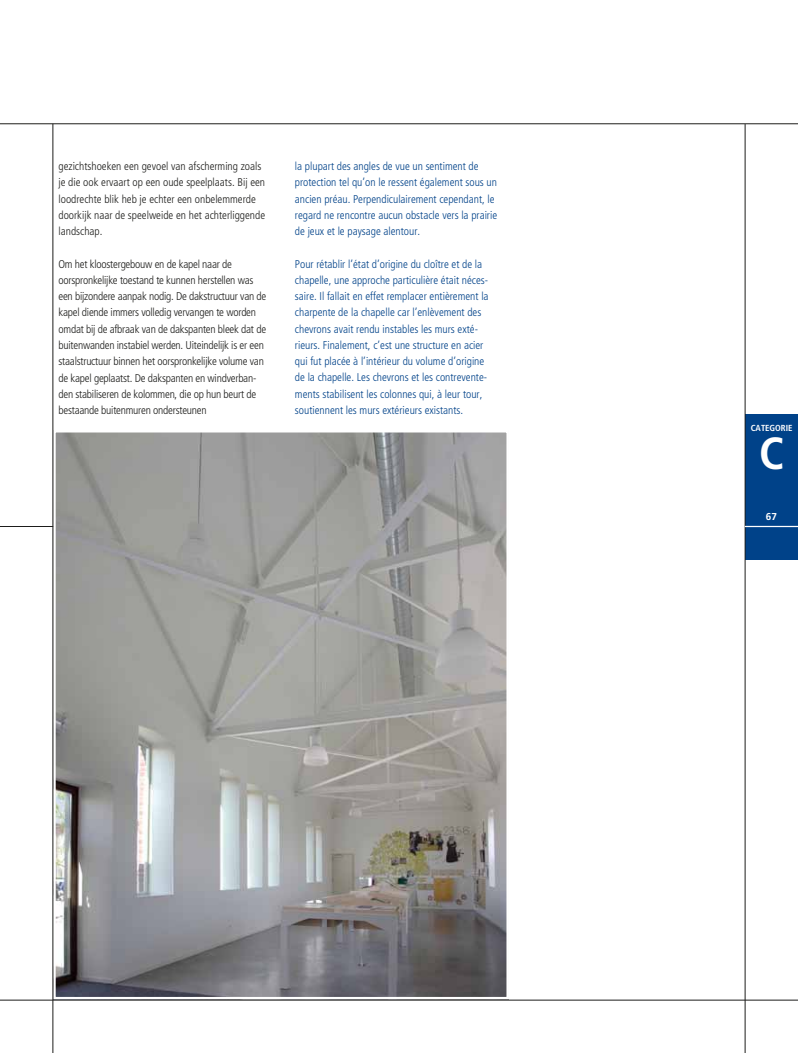
<style>
.page{position:relative;width:798px;height:1053px;background:#fff}
.page>*{position:absolute;margin:0;border:0;box-sizing:border-box;transform-origin:0 0}
.t1{font:700 condensed 45px "Frutiger";color:#fff}
.t2{font:300 condensed 11.25px/16.2px "Frutiger";color:#004289}
.t3{font:300 condensed 11.25px/16.2px "Frutiger";letter-spacing:-.02em;color:#1d1d1b}
.t4{font:300 condensed 11.25px/16.2px "Frutiger";color:#1d1d1b}
.t5{font:700 10px "Frutiger";color:#fff}
.t6{font:700 condensed 8.75px "Frutiger";color:#fff}
</style>
<div class="page">
<img style="left:56px;top:433px;width:449px;height:563px">
<div style="left:53px;top:430px;width:455px;height:569px;border:2px solid #fff"></div>
<div style="left:744px;top:415px;width:53px;height:145px;background:#004289"></div>
<hr style="left:0;top:526px;width:53px;height:1px;background:#1d1d1b">
<hr style="left:0;top:123px;width:797px;height:1px;background:#1d1d1b">
<hr style="left:0;top:999px;width:797px;height:1px;background:#1d1d1b">
<hr style="left:53px;top:124px;width:1px;height:928px;background:#1d1d1b">
<hr style="left:744px;top:124px;width:1px;height:928px;background:#1d1d1b">
<hr style="left:744px;top:526px;width:53px;height:1px;background:#fff">
<p class="t4" style="left:58px;top:158px;width:208px">gezichtshoeken een gevoel van afscherming zoals je die ook ervaart op een oude speelplaats. Bij een loodrechte blik heb je echter een onbelemmerde doorkijk naar de speelweide en het achterliggende landschap.</p>
<p class="t3" style="left:58px;top:256px;width:209px">Om het kloostergebouw en de kapel naar de oorspronkelijke toestand te kunnen herstellen was een bijzondere aanpak nodig. De dakstructuur van de kapel diende immers volledig vervangen te worden omdat bij de afbraak van de dakspanten bleek dat de buitenwanden instabiel werden. Uiteindelijk is er een staalstructuur binnen het oorspronkelijke volume van de kapel geplaatst. De dakspanten en windverban&shy;den stabiliseren de kolommen, die op hun beurt de bestaande buitenmuren ondersteunen</p>
<p class="t2" style="left:295px;top:158px;width:204px">la plupart des angles de vue un sentiment de protection tel qu’on le ressent également sous un ancien préau. Perpendiculairement cependant, le regard ne rencontre aucun obstacle vers la prairie de jeux et le paysage alentour.</p>
<p class="t2" style="left:295px;top:256px;width:195px">Pour rétablir l’état d’origine du cloître et de la chapelle, une approche particulière était néces&shy;saire. Il fallait en effet remplacer entièrement la charpente de la chapelle car l’enlèvement des chevrons avait rendu instables les murs exté&shy;rieurs. Finalement, c’est une structure en acier qui fut placée à l’intérieur du volume d’origine de la chapelle. Les chevrons et les contrevente&shy;ments stabilisent les colonnes qui, à leur tour, soutiennent les murs extérieurs existants.</p>
<p class="t6" style="left:750px;top:423px;width:43px">CATEGORIE</p>
<h1 class="t1" style="left:758px;top:426px;width:23px">C</h1>
<p class="t5" style="left:765px;top:510px;width:13px">67</p>
</div>
